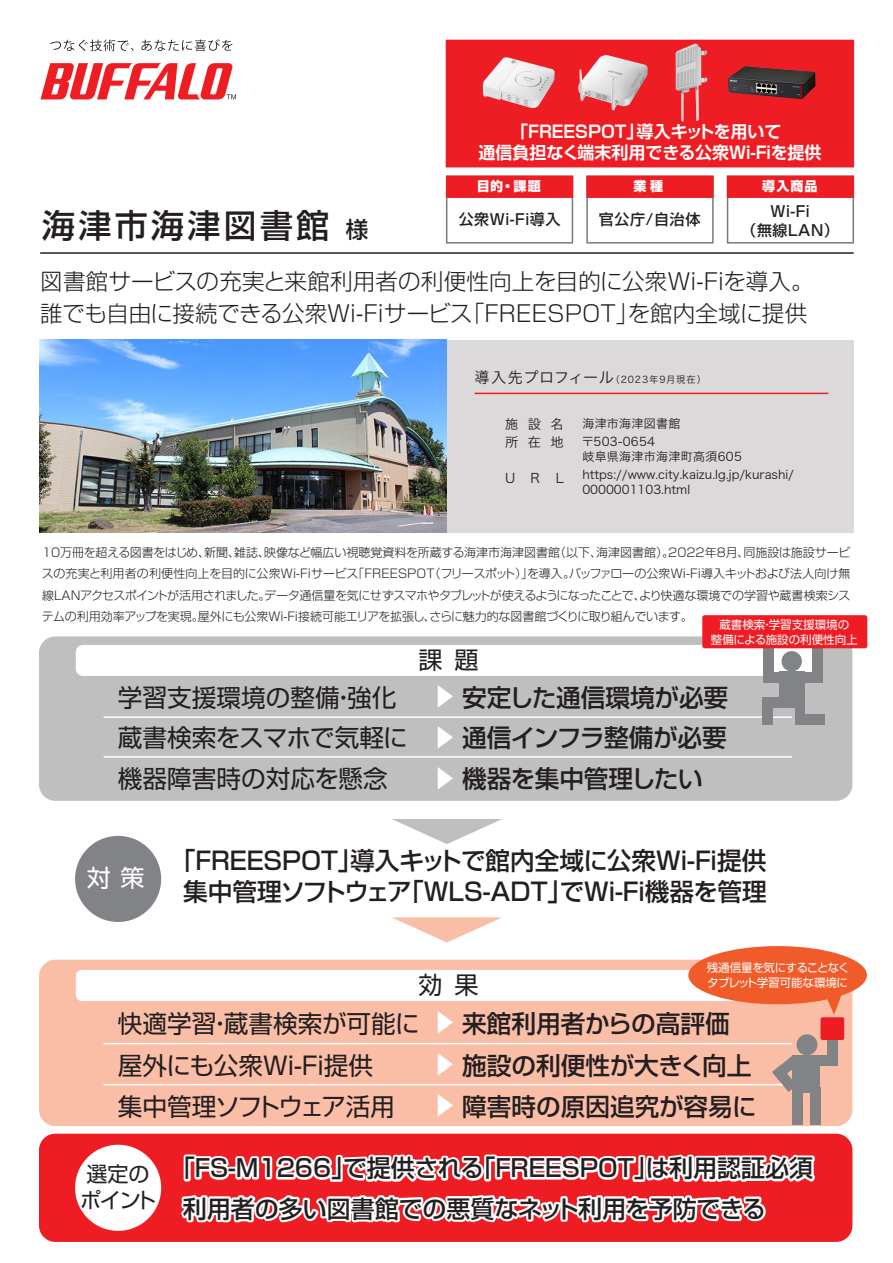
<style>
.page{position:relative;width:893px;height:1263px;background:#fff}
.page>*{position:absolute;margin:0;border:0;box-sizing:border-box;transform-origin:0 0}
.t1{font:500 33px "Shin Go Pro";letter-spacing:.1em;color:#231f20}
.t2{font:500 24.6px/31.5px "Shin Go Pro";color:#231f20;text-align:center}
.t3{font:24.6px/40.5px "Shin Go Pro";color:#231f20}
.t4{font:500 24.6px "Shin Go Pro";letter-spacing:-.02em;color:#231f20}
.t5{font:24.6px "Shin Go Pro";letter-spacing:-.055em;color:#231f20}
.t6{font:500 24.6px "Shin Go Pro";color:#fff}
.t7{font:500 24px/40.5px "Shin Go Pro";color:#231f20}
.t8{font:24px "Shin Go Pro";color:#231f20}
.t9{font:24px "Shin Go Pro";color:#fff}
.t10{font:300 22.5px/32px "Shin Go Pro";letter-spacing:.01em;color:#231f20}
.t11{font:21px/25.2px "Shin Go Pro";letter-spacing:-.045em;color:#231f20;text-align:center}
.t12{font:700 16.95px/21.3px "Shin Go Pro De";color:#fff;text-align:center}
.t13{font:500 15px/19.2px "Shin Go Pro";letter-spacing:.04em;color:#231f20;text-align:center}
.t14{font:13.2px/18px "Hira Kaku Pro W3";letter-spacing:.725em;color:#231f20}
.t15{font:800 13.05px "Shin Go Pro";letter-spacing:.08em;color:#fff}
.t16{font:300 12px/21px "Shin Go Pro";letter-spacing:-.02em;color:#231f20;text-align:justify}
.t17{font:12px/18px "Hira Kaku Pro W3";color:#231f20}
.t18{font:12px/18px "Hira Kaku Pro W3";letter-spacing:.025em;color:#231f20}
.t19{font:11.55px/15px "Shin Go Pro";letter-spacing:-.035em;color:#fff}
.t20{font:11.55px/15px "Shin Go Pro";color:#fff;text-align:center}
.t21{font:9.45px "Hira Kaku Pro W3";letter-spacing:.1em;color:#231f20}
.s1{font-size:22.5px}
.s2{font-size:15.15px}
</style>
<div class="page">
<div style="left:39px;top:1134px;width:813px;height:108px;background:#ee1d23;border-radius:16px"></div>
<div style="left:446px;top:340px;width:408px;height:193px;background:#dbd9d9"></div>
<div style="left:39px;top:636px;width:813px;height:165px;background:#bfbfc0;border-radius:16px"></div>
<div style="left:39px;top:960px;width:813px;height:166px;background:#fabea7;border-radius:16px"></div>
<div style="left:75px;top:836px;width:86px;height:86px;background:#818386;border-radius:50%"></div>
<div style="left:76px;top:970px;width:742px;height:31px;background:#fff;border-radius:6px"></div>
<div style="left:76px;top:645px;width:742px;height:31px;background:#fff;border-radius:7px"></div>
<hr style="left:104px;top:716px;width:688px;height:2px;background:#fff">
<hr style="left:104px;top:756px;width:688px;height:2px;background:#fff">
<hr style="left:104px;top:1043px;width:688px;height:1px;background:#fff">
<hr style="left:104px;top:1084px;width:688px;height:1px;background:#fff">
<div style="left:446px;top:40px;width:408px;height:127px;background:#ee1d23"></div>
<div style="left:446px;top:176px;width:127px;height:22px;background:#ee1d23;border:2px solid #ee1d23"></div>
<div style="left:727px;top:176px;width:127px;height:22px;background:#ee1d23;border:2px solid #ee1d23"></div>
<div style="left:586px;top:176px;width:128px;height:22px;background:#ee1d23;border:2px solid #ee1d23"></div>
<img style="left:39px;top:340px;width:407px;height:193px">
<svg style="left:50px;top:40px;width:84px;height:11px"></svg>
<svg style="left:141px;top:39px;width:91px;height:12px"></svg>
<svg style="left:41px;top:63px;width:195px;height:36px"></svg>
<hr style="left:40px;top:252px;width:814px;height:2px;background:#231f20">
<svg style="left:75px;top:1144px;width:87px;height:87px"></svg>
<hr style="left:474px;top:393px;width:354px;height:1px;background:#ee1d23">
<svg style="left:825px;top:995px;width:17px;height:20px"></svg>
<svg style="left:392px;top:819px;width:110px;height:123px"></svg>
<div style="left:688px;top:946px;width:179px;height:58px;background:#f15a29;border-radius:50%"></div>
<div style="left:796px;top:1034px;width:21px;height:21px;background:#818386;border-radius:50%"></div>
<div style="left:792px;top:1056px;width:28px;height:37px;background:#818386"></div>
<div style="left:827px;top:1030px;width:10px;height:27px;background:#818386"></div>
<div style="left:792px;top:1056px;width:45px;height:10px;background:#818386"></div>
<svg style="left:772px;top:1056px;width:20px;height:36px"></svg>
<div style="left:792px;top:1079px;width:11px;height:45px;background:#818386"></div>
<div style="left:810px;top:1087px;width:10px;height:37px;background:#818386"></div>
<div style="left:820px;top:1017px;width:24px;height:23px;background:#ee1d23;border-radius:2px"></div>
<svg style="left:178px;top:1154px;width:641px;height:88px"></svg>
<img style="left:578px;top:55px;width:70px;height:56px">
<img style="left:728px;top:66px;width:87px;height:33px">
<img style="left:483px;top:57px;width:72px;height:51px">
<div style="left:781px;top:651px;width:21px;height:20px;background:#818386;border-radius:50%"></div>
<div style="left:780px;top:672px;width:25px;height:30px;background:#818386"></div>
<div style="left:763px;top:647px;width:10px;height:26px;background:#818386"></div>
<div style="left:813px;top:647px;width:10px;height:26px;background:#818386"></div>
<div style="left:763px;top:672px;width:60px;height:10px;background:#818386"></div>
<div style="left:763px;top:697px;width:34px;height:10px;background:#818386"></div>
<div style="left:797px;top:714px;width:28px;height:11px;background:#818386"></div>
<div style="left:763px;top:697px;width:10px;height:28px;background:#818386"></div>
<div style="left:796px;top:697px;width:9px;height:28px;background:#818386"></div>
<div style="left:702px;top:615px;width:165px;height:33px;background:#ee1d23;border-radius:3px"></div>
<img style="left:676px;top:43px;width:31px;height:79px">
<h1 class="t1" style="left:42px;top:199px;width:328px">海津市海津図書館 <span class="s1">様</span></h1>
<h3 class="t12" style="left:478px;top:118px;width:344px">「FREESPOT」導入キットを用いて<br>通信負担なく端末利用できる公衆Wi-Fiを提供</h3>
<p class="t15" style="left:477px;top:176px;width:66px">目的・課題</p>
<p class="t15" style="left:634px;top:176px;width:31px">業種</p>
<p class="t15" style="left:762px;top:176px;width:57px">導入商品</p>
<p class="t13" style="left:599px;top:208px;width:103px">官公庁/自治体</p>
<p class="t13" style="left:741px;top:200px;width:99px">Wi-Fi<br>（無線LAN）</p>
<p class="t13" style="left:459px;top:208px;width:103px">公衆Wi-Fi導入</p>
<h3 class="t10" style="left:40px;top:262px;width:775px">図書館サービスの充実と来館利用者の利便性向上を目的に公衆Wi-Fiを導入。誰でも自由に接続できる公衆Wi-Fiサービス「FREESPOT」を館内全域に提供</h3>
<p class="t21" style="left:474px;top:371px;width:233px"><span class="s2">導入先プロフィール</span>（2023年9月現在）</p>
<p class="t14" style="left:505px;top:414px;width:60px">施設名所在地</p>
<p class="t14" style="left:505px;top:468px;width:60px">URL</p>
<p class="t18" style="left:582px;top:414px;width:100px">海津市海津図書館〒503-0654</p>
<p class="t17" style="left:582px;top:447px;width:213px">岐阜県海津市海津町高須605 https://www.city.kaizu.lg.jp/kurashi/</p>
<p class="t17" style="left:582px;top:480px;width:109px">0000001103.html</p>
<p class="t16" style="left:42px;top:541px;width:810px">10万冊を超える図書をはじめ、新聞、雑誌、映像など幅広い視聴覚資料を所蔵する海津市海津図書館（以下、海津図書館）。2022年8月、同施設は施設サービスの充実と利用者の利便性向上を目的に公衆Wi-Fiサービス「FREESPOT（フリースポット）」を導入。バッファローの公衆Wi-Fi導入キットおよび法人向け無線LANアクセスポイントが活用されました。データ通信量を気にせずスマホやタブレットが使えるようになったことで、より快適な環境での学習や蔵書検索システムの利用効率アップを実現。屋外にも公衆Wi-Fi接続可能エリアを拡張し、さらに魅力的な図書館づくりに取り組んでいます。</p>
<p class="t20" style="left:711px;top:616px;width:148px">蔵書検索・学習支援環境の<br>整備による施設の利便性向上</p>
<h2 class="t3" style="left:118px;top:674px;width:292px">学習支援環境の整備・強化蔵書検索をスマホで気軽に</h2>
<h3 class="t8" style="left:418px;top:640px;width:61px">課題</h3>
<h2 class="t6" style="left:465px;top:684px;width:26px;rotate:90deg">▲</h2>
<h2 class="t2" style="left:462px;top:679px;width:268px">安定した通信環境が必要</h2>
<h2 class="t6" style="left:465px;top:725px;width:26px;rotate:90deg">▲</h2>
<h2 class="t4" style="left:462px;top:718px;width:266px">通信インフラ整備が必要</h2>
<h2 class="t6" style="left:465px;top:766px;width:26px;rotate:90deg">▲</h2>
<h2 class="t3" style="left:118px;top:756px;width:271px">機器障害時の対応を懸念</h2>
<h2 class="t4" style="left:462px;top:759px;width:242px">機器を集中管理したい</h2>
<h3 class="t9" style="left:87px;top:858px;width:59px">対策</h3>
<h2 class="t2" style="left:171px;top:842px;width:597px">「FREESPOT」導入キットで館内全域に公衆Wi-Fi提供集中管理ソフトウェア「WLS-ADT」でWi-Fi機器を管理</h2>
<h3 class="t8" style="left:418px;top:965px;width:61px">効果</h3>
<p class="t19" style="left:707px;top:958px;width:144px">残通信量を気にすることなくタブレット学習可能な環境に</p>
<h2 class="t6" style="left:465px;top:1010px;width:68px;rotate:90deg">▲ ▲</h2>
<h2 class="t3" style="left:118px;top:1000px;width:303px">快適学習・蔵書検索が可能に</h2>
<h2 class="t2" style="left:462px;top:1004px;width:269px">来館利用者からの高評価</h2>
<h2 class="t2" style="left:462px;top:1047px;width:291px">施設の利便性が大きく向上</h2>
<h2 class="t3" style="left:118px;top:1042px;width:257px">屋外にも公衆Wi-Fi提供</h2>
<h2 class="t5" style="left:118px;top:1086px;width:279px">集中管理ソフトウェア活用</h2>
<h2 class="t6" style="left:465px;top:1092px;width:26px;rotate:90deg">▲</h2>
<h2 class="t2" style="left:462px;top:1088px;width:296px">障害時の原因追究が容易に</h2>
<h3 class="t11" style="left:80px;top:1159px;width:78px">選定のポイント</h3>
<h3 class="t7" style="left:183px;top:1145px;width:632px;text-indent:-12px">「FS-M1266」で提供される「FREESPOT」は利用認証必須利用者の多い図書館での悪質なネット利用を予防できる</h3>
</div>
